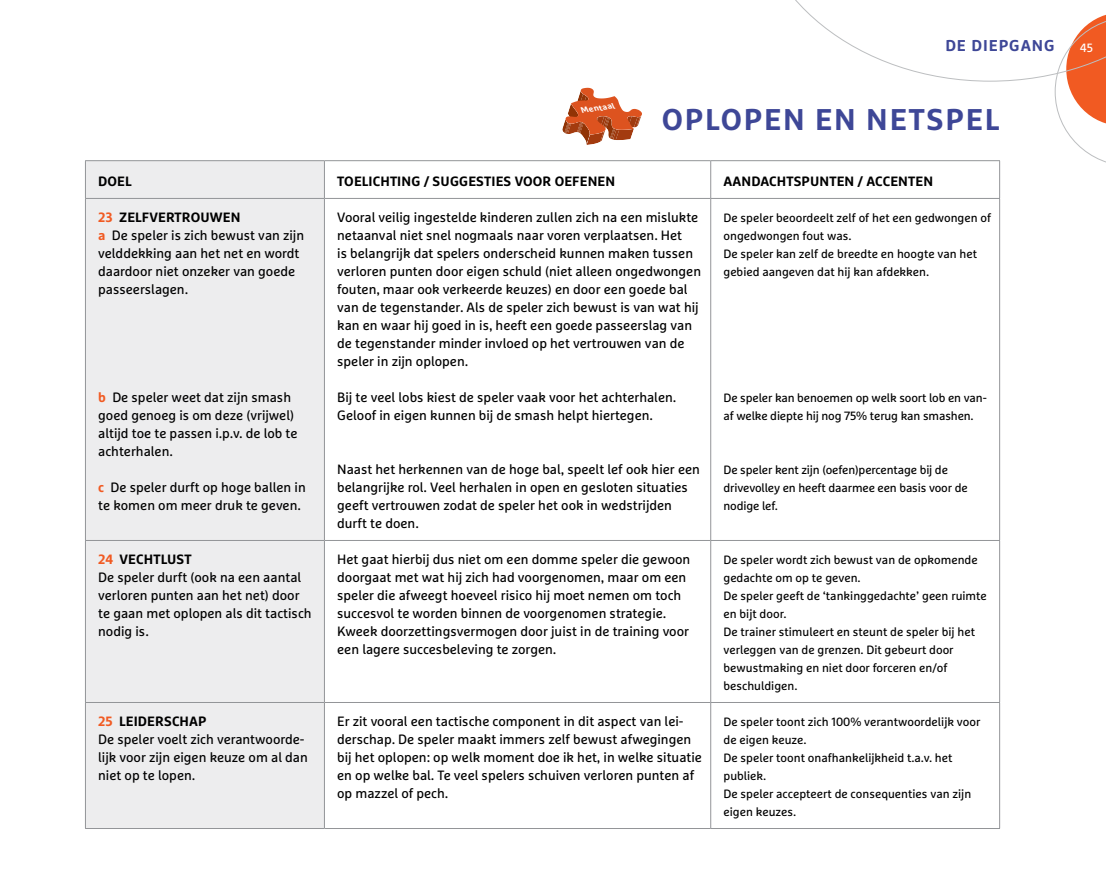
<style>
.page{position:relative;width:1106px;height:893px;background:#fff}
.page>*{position:absolute;margin:0;border:0;box-sizing:border-box;transform-origin:0 0}
.t1{font:700 30px "Marselis OT";letter-spacing:.06em;color:#3e4797}
.t2{font:700 15.75px "Marselis OT";letter-spacing:.06em;color:#3e4797}
.t3{font:13.5px/18px "Marselis OT";color:#000}
.t4{font:700 13.5px "Marselis OT";letter-spacing:.01em;color:#000}
.t5{font:12px/18px "Marselis OT";color:#000}
.t6{font:12px "Marselis OT";color:#fff}
.t7{font:italic 700 8.25px "Marselis OT";color:#fff}
.s1{font-weight:700;color:#f15a22}
.s2{font-weight:700}
</style>
<div class="page">
<svg style="left:752px;top:0;width:354px;height:166px"></svg>
<svg style="left:562px;top:88px;width:80px;height:57px"></svg>
<div style="left:86px;top:161px;width:238px;height:667px;background:#ededee"></div>
<hr style="left:324px;top:161px;width:1px;height:37px;background:#939598">
<hr style="left:710px;top:161px;width:1px;height:37px;background:#939598">
<hr style="left:85px;top:198px;width:239px;height:1px;background:#939598">
<hr style="left:324px;top:198px;width:386px;height:1px;background:#939598">
<hr style="left:324px;top:199px;width:1px;height:341px;background:#939598">
<hr style="left:710px;top:198px;width:290px;height:1px;background:#939598">
<hr style="left:710px;top:199px;width:1px;height:341px;background:#939598">
<hr style="left:85px;top:540px;width:239px;height:1px;background:#939598">
<hr style="left:324px;top:540px;width:386px;height:1px;background:#939598">
<hr style="left:324px;top:541px;width:1px;height:161px;background:#939598">
<hr style="left:710px;top:540px;width:290px;height:1px;background:#939598">
<hr style="left:710px;top:541px;width:1px;height:161px;background:#939598">
<hr style="left:324px;top:703px;width:1px;height:125px;background:#939598">
<hr style="left:710px;top:703px;width:1px;height:125px;background:#939598">
<hr style="left:85px;top:702px;width:239px;height:1px;background:#939598">
<hr style="left:324px;top:702px;width:386px;height:1px;background:#939598">
<hr style="left:710px;top:702px;width:290px;height:1px;background:#939598">
<hr style="left:85px;top:160px;width:239px;height:1px;background:#939598">
<hr style="left:85px;top:161px;width:1px;height:37px;background:#939598">
<hr style="left:324px;top:160px;width:386px;height:1px;background:#939598">
<hr style="left:710px;top:160px;width:290px;height:1px;background:#939598">
<hr style="left:999px;top:161px;width:1px;height:37px;background:#939598">
<hr style="left:85px;top:199px;width:1px;height:341px;background:#939598">
<hr style="left:999px;top:199px;width:1px;height:341px;background:#939598">
<hr style="left:85px;top:541px;width:1px;height:161px;background:#939598">
<hr style="left:999px;top:541px;width:1px;height:161px;background:#939598">
<hr style="left:85px;top:703px;width:1px;height:125px;background:#939598">
<hr style="left:999px;top:703px;width:1px;height:125px;background:#939598">
<hr style="left:85px;top:828px;width:239px;height:1px;background:#939598">
<hr style="left:324px;top:828px;width:386px;height:1px;background:#939598">
<hr style="left:710px;top:828px;width:290px;height:1px;background:#939598">
<p class="t7" style="left:581px;top:105px;width:35px;rotate:-9deg">Mentaal</p>
<p class="t2" style="left:945px;top:35px;width:111px">DE DIEPGANG</p>
<p class="t6" style="left:1080px;top:40px;width:15px">45</p>
<h1 class="t1" style="left:662px;top:101px;width:339px">OPLOPEN EN NETSPEL</h1>
<p class="t4" style="left:98px;top:173px;width:35px">DOEL</p>
<p class="t4" style="left:337px;top:173px;width:279px">TOELICHTING / SUGGESTIES VOOR OEFENEN</p>
<p class="t4" style="left:723px;top:173px;width:211px">AANDACHTSPUNTEN / ACCENTEN</p>
<p class="t3" style="left:98px;top:208px;width:207px"><span class="s1">23</span> <span class="s2">ZELFVERTROUWEN<br></span><span class="s1">a</span> De speler is zich bewust van zijn velddekking aan het net en wordt daardoor niet onzeker van goede passeerslagen.</p>
<p class="t3" style="left:337px;top:208px;width:365px">Vooral veilig ingestelde kinderen zullen zich na een mislukte netaanval niet snel nogmaals naar voren verplaatsen. Het<br>is belangrijk dat spelers onderscheid kunnen maken tussen verloren punten door eigen schuld (niet alleen ongedwongen fouten, maar ook verkeerde keuzes) en door een goede bal van de tegenstander. Als de speler zich bewust is van wat hij kan en waar hij goed in is, heeft een goede passeerslag van de tegenstander minder invloed op het vertrouwen van de speler in zijn oplopen.</p>
<p class="t3" style="left:337px;top:388px;width:340px">Bij te veel lobs kiest de speler vaak voor het achterhalen.<br>Geloof in eigen kunnen bij de smash helpt hiertegen.</p>
<p class="t5" style="left:723px;top:208px;width:269px">De speler beoordeelt zelf of het een gedwongen of ongedwongen fout was.<br>De speler kan zelf de breedte en hoogte van het gebied aangeven dat hij kan afdekken.</p>
<p class="t3" style="left:98px;top:388px;width:201px"><span class="s1">b</span> De speler weet dat zijn smash goed genoeg is om deze (vrijwel) altijd toe te passen i.p.v. de lob te achterhalen.</p>
<p class="t3" style="left:98px;top:478px;width:209px"><span class="s1">c</span> De speler durft op hoge ballen in te komen om meer druk te geven.</p>
<p class="t5" style="left:723px;top:388px;width:265px">De speler kan benoemen op welk soort lob en van&shy;af welke diepte hij nog 75% terug kan smashen.</p>
<p class="t3" style="left:337px;top:460px;width:364px">Naast het herkennen van de hoge bal, speelt lef ook hier een belangrijke rol. Veel herhalen in open en gesloten situaties geeft vertrouwen zodat de speler het ook in wedstrijden durft te doen.</p>
<p class="t5" style="left:723px;top:460px;width:246px">De speler kent zijn (oefen)percentage bij de drivevolley en heeft daarmee een basis voor de nodige lef.</p>
<p class="t3" style="left:98px;top:550px;width:215px"><span class="s1">24</span> <span class="s2">VECHTLUST<br></span>De speler durft (ook na een aantal verloren punten aan het net) door te gaan met oplopen als dit tactisch nodig is.</p>
<p class="t3" style="left:337px;top:550px;width:355px">Het gaat hierbij dus niet om een domme speler die gewoon doorgaat met wat hij zich had voorgenomen, maar om een speler die afweegt hoeveel risico hij moet nemen om toch succesvol te worden binnen de voorgenomen strategie.<br>Kweek doorzettingsvermogen door juist in de training voor een lagere succesbeleving te zorgen.</p>
<p class="t5" style="left:723px;top:550px;width:265px">De speler wordt zich bewust van de opkomende gedachte om op te geven.<br>De speler geeft de ‘tankinggedachte’ geen ruimte en bijt door.<br>De trainer stimuleert en steunt de speler bij het verleggen van de grenzen. Dit gebeurt door bewustmaking en niet door forceren en/of beschuldigen.</p>
<p class="t3" style="left:98px;top:712px;width:211px"><span class="s1">25</span> <span class="s2">LEIDERSCHAP<br></span>De speler voelt zich verantwoorde&shy;lijk voor zijn eigen keuze om al dan niet op te lopen.</p>
<p class="t3" style="left:337px;top:712px;width:366px">Er zit vooral een tactische component in dit aspect van lei&shy;derschap. De speler maakt immers zelf bewust afwegingen bij het oplopen: op welk moment doe ik het, in welke situatie en op welke bal. Te veel spelers schuiven verloren punten af op mazzel of pech.</p>
<p class="t5" style="left:723px;top:712px;width:258px">De speler toont zich 100% verantwoordelijk voor de eigen keuze.<br>De speler toont onafhankelijkheid t.a.v. het publiek.<br>De speler accepteert de consequenties van zijn eigen keuzes.</p>
</div>
